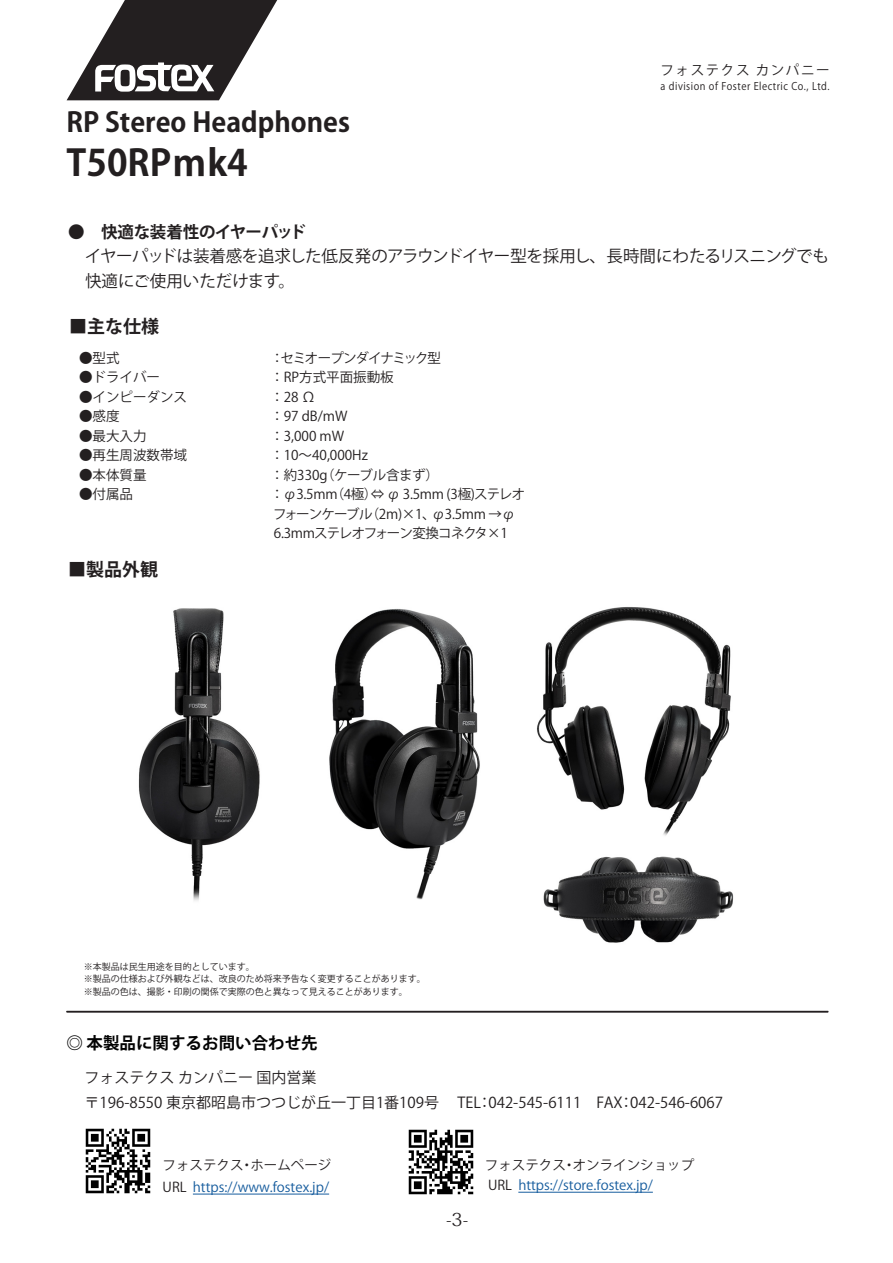
<style>
.page{position:relative;width:893px;height:1263px;background:#fff}
.page>*{position:absolute;margin:0;border:0;box-sizing:border-box;transform-origin:0 0}
.t1{font:700 36px "Koz Go Pro";color:#231f20}
.t2{font:700 27px "Koz Go Pro";color:#231f20}
.t3{font:700 18px "Koz Go Pro";color:#231f20}
.t4{font:18px "Koz Min Pr 6 N";color:#231f20}
.t5{font:16.5px/24.5px "Koz Go Pro";letter-spacing:-.015em;color:#231f20}
.t6{font:700 16.5px "Koz Go Pro";color:#030303}
.t7{font:700 16.5px "Koz Go Pro";letter-spacing:-.02em;color:#231f20}
.t8{font:15px "Koz Go Pro";color:#231f20}
.t9{font:13.5px "Koz Go Pro";color:#231f20}
.t10{font:13.5px/19.5px "Koz Go Pro";letter-spacing:-.05em;color:#231f20}
.t11{font:13.5px "Koz Go Pro";color:#175d9e}
.t12{font:13.5px "Koz Go Pro";letter-spacing:-.09em;color:#231f20}
.t13{font:13.5px "Koz Go Pro";letter-spacing:.115em;color:#231f20}
.t14{font:10.5px "Koz Go Pro";letter-spacing:.05em;color:#231f20;scale:.91 1}
.t15{font:9px "Koz Go Pro";color:#231f20}
.s1{color:#231f20}
</style>
<div class="page">
<hr style="left:518px;top:1192px;width:135px;height:1px;background:#175d9e">
<img style="left:408px;top:1129px;width:66px;height:66px">
<hr style="left:193px;top:1194px;width:136px;height:1px;background:#175d9e">
<img style="left:85px;top:1128px;width:66px;height:66px">
<svg style="left:67px;top:0;width:210px;height:100px"></svg>
<hr style="left:67px;top:1011px;width:761px;height:1px;background:#231f20">
<hr style="left:67px;top:1012px;width:761px;height:1px;background:#231f20">
<img style="left:537px;top:607px;width:194px;height:229px">
<img style="left:329px;top:609px;width:151px;height:291px">
<img style="left:138px;top:608px;width:122px;height:293px">
<img style="left:543px;top:856px;width:191px;height:87px">
<p class="t2" style="left:67px;top:105px;width:285px">RP Stereo Headphones</p>
<p class="t1" style="left:67px;top:139px;width:183px">T50RPｍk4</p>
<p class="t13" style="left:660px;top:61px;width:171px">フォステクス カンパニー</p>
<p class="t14" style="left:660px;top:80px;width:187px">a division of Foster Electric Co., Ltd.</p>
<p class="t7" style="left:68px;top:221px;width:239px">●　快適な装着性のイヤーパッド</p>
<p class="t5" style="left:85px;top:244px;width:746px">イヤーパッドは装着感を追求した低反発のアラウンドイヤー型を採用し、長時間にわたるリスニングでも快適にご使用いただけます。</p>
<p class="t3" style="left:69px;top:314px;width:91px">■主な仕様</p>
<p class="t9" style="left:79px;top:349px;width:42px">●型式</p>
<p class="t9" style="left:79px;top:369px;width:83px">●ドライバー</p>
<p class="t9" style="left:79px;top:388px;width:110px">●インピーダンス</p>
<p class="t9" style="left:79px;top:408px;width:42px">●感度</p>
<p class="t9" style="left:79px;top:427px;width:69px">●最大入力</p>
<p class="t9" style="left:79px;top:447px;width:110px">●再生周波数帯域</p>
<p class="t9" style="left:79px;top:466px;width:110px">●本体質量　　　</p>
<p class="t9" style="left:79px;top:486px;width:69px">●付属品　</p>
<p class="t3" style="left:68px;top:558px;width:91px">■製品外観</p>
<p class="t12" style="left:270px;top:349px;width:172px">：セミオープンダイナミック型</p>
<p class="t9" style="left:270px;top:369px;width:125px">： RP方式平面振動板</p>
<p class="t9" style="left:270px;top:388px;width:46px">： 28 Ω</p>
<p class="t9" style="left:270px;top:408px;width:79px">： 97 dB/mW</p>
<p class="t9" style="left:270px;top:427px;width:75px">： 3,000 mW</p>
<p class="t9" style="left:270px;top:447px;width:99px">： 10～40,000Hz</p>
<p class="t9" style="left:270px;top:466px;width:170px">： 約330g（ケーブル含まず）</p>
<p class="t10" style="left:270px;top:485px;width:256px">： φ3.5mm（4極）⇔ φ 3.5mm (3極)ステレオフォーンケーブル（2m)×1、φ3.5mm →φ<br>6.3mmステレオフォーン変換コネクタ×1</p>
<p class="t15" style="left:84px;top:960px;width:172px">※本製品は民生用途を目的としています。</p>
<p class="t15" style="left:84px;top:973px;width:352px">※製品の仕様および外観などは、改良のため将来予告なく変更することがあります。　</p>
<p class="t15" style="left:84px;top:986px;width:325px">※製品の色は、撮影・印刷の関係で実際の色と異なって見えることがあります。</p>
<p class="t6" style="left:67px;top:1032px;width:253px">◎ 本製品に関するお問い合わせ先</p>
<p class="t8" style="left:85px;top:1068px;width:233px">フォステクス カンパニー 国内営業</p>
<p class="t8" style="left:85px;top:1092px;width:640px">〒196-8550 東京都昭島市つつじが丘一丁目1番109号　 TEL：042-545-6111　FAX：042-546-6067</p>
<p class="t9" style="left:163px;top:1156px;width:170px">フォステクス・ホームページ</p>
<p class="t11" style="left:163px;top:1178px;width:168px"><span class="s1">URL</span> https://www.fostex.jp/</p>
<h3 class="t4" style="left:446px;top:1209px;width:24px">-3-</h3>
<p class="t9" style="left:485px;top:1156px;width:211px">フォステクス・オンラインショップ</p>
<p class="t11" style="left:488px;top:1176px;width:166px"><span class="s1">URL</span> https://store.fostex.jp/</p>
</div>
